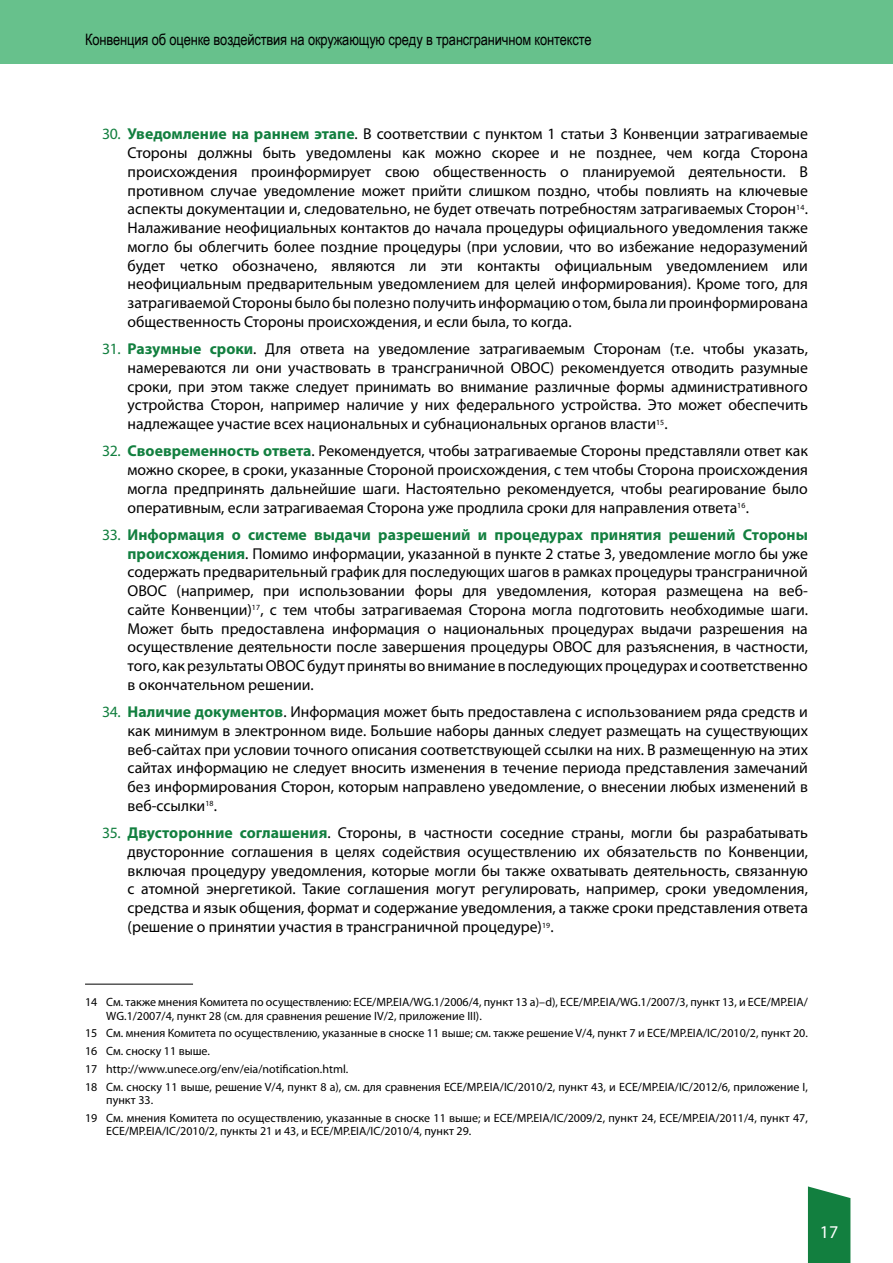
<style>
.page{position:relative;width:893px;height:1263px;background:#fff}
.page>*{position:absolute;margin:0;border:0;box-sizing:border-box;transform-origin:0 0}
.t1{font:18px "Myriad Pro";color:#fff}
.t2{font:15.75px/18.8px "Myriad Pro";color:#000;text-align:justify}
.t3{font:15.75px "Arial Narrow";letter-spacing:-.01em;color:#000}
.t4{font:12px/17.7px "Myriad Pro";color:#000}
.s1{color:#127f3f}
.s2{font-weight:700;color:#127f3f}
</style>
<div class="page">
<svg style="left:808px;top:1186px;width:42px;height:77px;background:#25894e"></svg>
<div style="left:0;top:0;width:893px;height:64px;background:#67c18c"></div>
<hr style="left:0;top:0;width:1px;height:64px;background:#127f3f">
<hr style="left:85px;top:984px;width:108px;height:1px;background:#000">
<p class="t3" style="left:85px;top:28px;width:508px">Конвенция об оценке воздействия на окружающую среду в трансграничном контексте</p>
<p class="t2" style="left:128px;top:124px;width:682px;text-indent:-26px"><span class="s1">30.</span> <span class="s2">Уведомление на раннем этапе</span>. В соответствии с пунктом 1 статьи 3 Конвенции затрагиваемые Стороны должны быть уведомлены как можно скорее и не позднее, чем когда Сторона происхождения проинформирует свою общественность о планируемой деятельности. В противном случае уведомление может прийти слишком поздно, чтобы повлиять на ключевые аспекты документации и, следовательно, не будет отвечать потребностям затрагиваемых Сторон<sup>14</sup>.<br>Налаживание неофициальных контактов до начала процедуры официального уведомления также могло бы облегчить более поздние процедуры (при условии, что во избежание недоразумений будет четко обозначено, являются ли эти контакты официальным уведомлением или неофициальным предварительным уведомлением для целей информирования). Кроме того, для затрагиваемой Стороны было бы полезно получить информацию о том, была ли проинформирована общественность Стороны происхождения, и если была, то когда.</p>
<p class="t2" style="left:128px;top:339px;width:682px;text-indent:-26px"><span class="s1">31.</span> <span class="s2">Разумные сроки</span>. Для ответа на уведомление затрагиваемым Сторонам (т.е. чтобы указать, намереваются ли они участвовать в трансграничной ОВОС) рекомендуется отводить разумные сроки, при этом также следует принимать во внимание различные формы административного устройства Сторон, например наличие у них федерального устройства. Это может обеспечить надлежащее участие всех национальных и субнациональных органов власти<sup>15</sup>.</p>
<p class="t2" style="left:128px;top:441px;width:682px;text-indent:-26px"><span class="s1">32.</span> <span class="s2">Своевременность ответа</span>. Рекомендуется, чтобы затрагиваемые Стороны представляли ответ как можно скорее, в сроки, указанные Стороной происхождения, с тем чтобы Сторона происхождения могла предпринять дальнейшие шаги. Настоятельно рекомендуется, чтобы реагирование было оперативным, если затрагиваемая Сторона уже продлила сроки для направления ответа<sup>16</sup>.</p>
<p class="t2" style="left:128px;top:525px;width:682px;text-indent:-26px"><span class="s1">33.</span> <span class="s2">Информация о системе выдачи разрешений и процедурах принятия решений Стороны происхождения</span>. Помимо информации, указанной в пункте 2 статье 3, уведомление могло бы уже содержать предварительный график для последующих шагов в рамках процедуры трансграничной ОВОС (например, при использовании форы для уведомления, которая размещена на веб&shy;сайте Конвенции)<sup>17</sup>, с тем чтобы затрагиваемая Сторона могла подготовить необходимые шаги.<br>Может быть предоставлена информация о национальных процедурах выдачи разрешения на осуществление деятельности после завершения процедуры ОВОС для разъяснения, в частности, того, как результаты ОВОС будут приняты во внимание в последующих процедурах и соответственно в окончательном решении.</p>
<p class="t2" style="left:128px;top:702px;width:682px;text-indent:-26px"><span class="s1">34.</span> <span class="s2">Наличие документов</span>. Информация может быть предоставлена с использованием ряда средств и как минимум в электронном виде. Большие наборы данных следует размещать на существующих веб-сайтах при условии точного описания соответствующей ссылки на них. В размещенную на этих сайтах информацию не следует вносить изменения в течение периода представления замечаний без информирования Сторон, которым направлено уведомление, о внесении любых изменений в веб-ссылки<sup>18</sup>.</p>
<p class="t2" style="left:128px;top:823px;width:682px;text-indent:-26px"><span class="s1">35.</span> <span class="s2">Двусторонние соглашения</span>. Стороны, в частности соседние страны, могли бы разрабатывать двусторонние соглашения в целях содействия осуществлению их обязательств по Конвенции, включая процедуру уведомления, которые могли бы также охватывать деятельность, связанную с атомной энергетикой. Такие соглашения могут регулировать, например, сроки уведомления, средства и язык общения, формат и содержание уведомления, а также сроки представления ответа (решение о принятии участия в трансграничной процедуре)<sup>19</sup>.</p>
<p class="t4" style="left:106px;top:995px;width:703px;line-height:13.5px;text-indent:-21px">14 См. также мнения Комитета по осуществлению: ECE/MP.EIA/WG.1/2006/4, пункт 13 a)–d), ECE/MP.EIA/WG.1/2007/3, пункт 13, и ECE/MP.EIA/<br>WG.1/2007/4, пункт 28 (см. для сравнения решение IV/2, приложение III).</p>
<p class="t4" style="left:85px;top:1024px;width:724px">15 См. мнения Комитета по осуществлению, указанные в сноске 11 выше; см. также решение V/4, пункт 7 и ECE/MP.EIA/IC/2010/2, пункт 20.<br>16 См. сноску 11 выше.<br>17 http://www.unece.org/env/eia/notification.html.<br>18 См. сноску 11 выше, решение V/4, пункт 8 a), см. для сравнения ECE/MP.EIA/IC/2010/2, пункт 43, и ECE/MP.EIA/IC/2012/6, приложение I,</p>
<p class="t4" style="left:85px;top:1091px;width:724px;text-indent:21px">пункт 33.<br>19 См. мнения Комитета по осуществлению, указанные в сноске 11 выше; и ECE/MP.EIA/IC/2009/2, пункт 24, ECE/MP.EIA/2011/4, пункт 47,</p>
<p class="t4" style="left:106px;top:1122px;width:367px">ECE/MP.EIA/IC/2010/2, пункты 21 и 43, и ECE/MP.EIA/IC/2010/4, пункт 29.</p>
<p class="t1" style="left:820px;top:1221px;width:20px">17</p>
</div>
